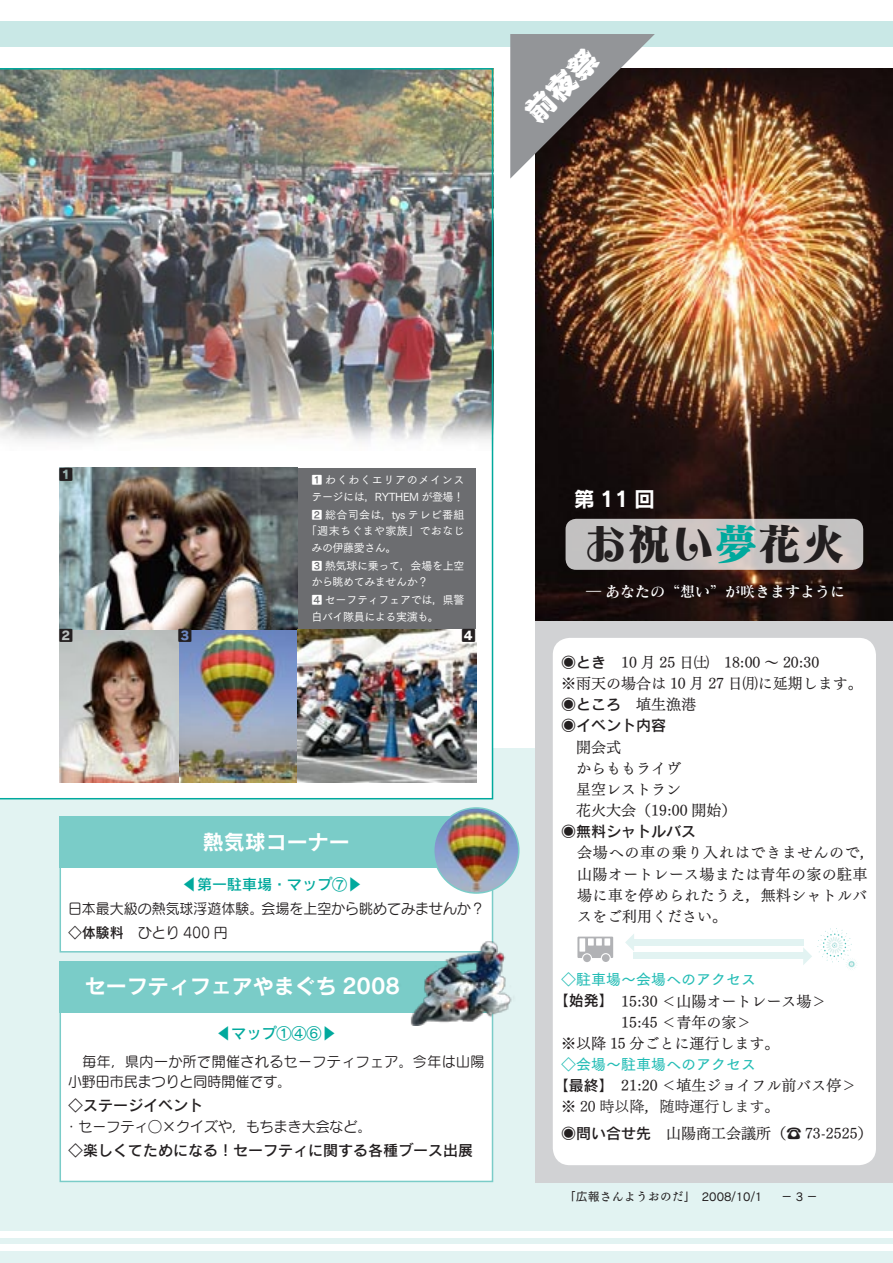
<style>
.page{position:relative;width:893px;height:1263px;background:#fff}
.page>*{position:absolute;margin:0;border:0;box-sizing:border-box;transform-origin:0 0}
.t1{font:43.5px "Matisse Eleganto Pro EB";color:#231f20}
.t2{font:21px "Rodin Pro B";color:#fff}
.t3{font:15px/21.1px "Tsuku Min Pro RB";color:#231f20}
.t4{font:15px/21.1px "Tsuku Min Pro RB";letter-spacing:.02em;color:#231f20}
.t5{font:15px/21.1px "Rodin Pro DB";color:#231f20}
.t6{font:15px "Tsuku Go Pro D";color:#22bcb5}
.t7{font:15px "Rodin Pro DB";color:#00a99d}
.t8{font:15px "Matisse Pro DB";color:#fff;scale:1.5 1}
.t9{font:15px "Tsuku Min Pro LB";color:#231f20}
.t10{font:15px "Rodin Pro EB";color:#231f20}
.t11{font:14.4px/24px "Seurat Pro M";color:#231f20}
.t12{font:14.4px/19.5px "Seurat Pro M";letter-spacing:.035em;color:#231f20}
.t13{font:12px "Antic Cezanne Pro M";color:#231f20}
.t14{font:11.25px/16.5px "Tsuku Go Pro M";letter-spacing:-.025em;color:#fff}
.t15{font:11.25px/16.5px "Tsuku Go Pro M";letter-spacing:.01em;color:#fff}
.t16{font:11.25px "Tsuku Go Pro M";letter-spacing:.03em;color:#fff}
.s1{font-family:"Rodin Pro DB"}
.s2{color:#00a99d}
.s3{font-family:"Tsuku Min Pro RB"}
</style>
<div class="page">
<div style="left:0;top:748px;width:893px;height:515px;background:#e2f3f2"></div>
<div style="left:0;top:21px;width:893px;height:26px;background:#c9e8e6"></div>
<div style="left:536px;top:621px;width:357px;height:561px;background:#d1d2d4"></div>
<div style="left:60px;top:833px;width:433px;height:119px;background:#fff;border:2px solid #7accc8"></div>
<div style="left:60px;top:978px;width:433px;height:204px;background:#fff;border:2px solid #7accc8"></div>
<img style="left:536px;top:68px;width:357px;height:553px">
<div style="left:60px;top:816px;width:433px;height:51px;background:#7accc8"></div>
<div style="left:60px;top:961px;width:433px;height:51px;background:#7accc8"></div>
<div style="left:553px;top:638px;width:323px;height:527px;background:#fff;border-radius:17px"></div>
<div style="left:0;top:1231px;width:893px;height:6px;background:#fff"></div>
<div style="left:0;top:1244px;width:893px;height:6px;background:#fff"></div>
<img style="left:434px;top:808px;width:85px;height:85px;border-radius:43px">
<div style="left:433px;top:807px;width:86px;height:87px;border:2px solid #7accc8;border-radius:50%"></div>
<img style="left:400px;top:941px;width:112px;height:85px">
<svg style="left:566px;top:519px;width:297px;height:51px;background:#c8c3c1"></svg>
<svg style="left:577px;top:936px;width:36px;height:22px"></svg>
<div style="left:579px;top:938px;width:6px;height:14px;background:#fff"></div>
<div style="left:588px;top:938px;width:6px;height:7px;background:#fff"></div>
<div style="left:596px;top:938px;width:6px;height:7px;background:#fff"></div>
<div style="left:604px;top:938px;width:6px;height:7px;background:#fff"></div>
<div style="left:583px;top:954px;width:8px;height:8px;background:#b1b2b5;border-radius:50%"></div>
<div style="left:602px;top:954px;width:8px;height:8px;background:#b1b2b5;border-radius:50%"></div>
<div style="left:634px;top:952px;width:170px;height:7px;background:#e2f3f2"></div>
<svg style="left:803px;top:928px;width:54px;height:42px"></svg>
<div style="left:634px;top:940px;width:170px;height:6px;background:#e2f3f2"></div>
<svg style="left:625px;top:934px;width:9px;height:17px"></svg>
<img style="left:0;top:68px;width:493px;height:731px">
<svg style="left:510px;top:34px;width:145px;height:145px;background:#786b66"></svg>
<p class="t10" style="left:58px;top:464px;width:16px">1</p>
<p class="t15" style="left:311px;top:470px;width:155px"><span class="s1">1</span> わくわくエリアのメインステージには，RYTHEM が登場！</p>
<p class="t16" style="left:311px;top:505px;width:155px"><span class="s1">2</span> 総合司会は，tys テレビ番組</p>
<p class="t16" style="left:306px;top:521px;width:160px">「週末ちぐまや家族」でおなじ</p>
<p class="t14" style="left:311px;top:538px;width:87px">みの伊藤愛さん。</p>
<p class="t14" style="left:311px;top:556px;width:155px"><span class="s1">3</span> 熱気球に乗って，会場を上空から眺めてみませんか？</p>
<p class="t14" style="left:311px;top:590px;width:155px"><span class="s1">4</span> セーフティフェアでは，県警白バイ隊員による実演も。</p>
<p class="t10" style="left:58px;top:625px;width:16px">2</p>
<p class="t10" style="left:178px;top:625px;width:17px">3</p>
<p class="t10" style="left:461px;top:625px;width:16px">4</p>
<h2 class="t2" style="left:203px;top:828px;width:148px">熱気球コーナー</h2>
<p class="t7" style="left:182px;top:874px;width:181px">◀第一駐車場・マップ⑦▶</p>
<p class="t11" style="left:68px;top:896px;width:418px">日本最大級の熱気球浮遊体験。会場を上空から眺めてみませんか？<span class="s1">◇体験料</span>　ひとり 400 円</p>
<h2 class="t2" style="left:85px;top:972px;width:317px">セーフティフェアやまぐち 2008</h2>
<p class="t7" style="left:216px;top:1023px;width:121px">◀マップ①④⑥▶</p>
<p class="t12" style="left:68px;top:1052px;width:418px">　毎年，県内一か所で開催されるセーフティフェア。今年は山陽小野田市民まつりと同時開催です。</p>
<p class="t5" style="left:68px;top:1094px;width:137px">◇ステージイベント</p>
<p class="t11" style="left:65px;top:1114px;width:308px">・セーフティ○×クイズや，もちまき大会など。</p>
<p class="t5" style="left:68px;top:1139px;width:407px">◇楽しくてためになる！セーフティに関する各種ブース出展</p>
<h2 class="t2" style="left:574px;top:484px;width:83px">第11回</h2>
<h1 class="t1" style="left:584px;top:515px;width:262px">お祝い<span class="s2">夢</span>花火</h1>
<p class="t8" style="left:583px;top:581px;width:177px">−あなたの“想い”が咲きますように</p>
<p class="t3" style="left:561px;top:650px;width:303px"><span class="s1">◉とき</span> 10 月 25 日㈯　18:00 〜 20:30<br>※雨天の場合は 10 月 27 日㈪に延期します。</p>
<p class="t5" style="left:561px;top:693px;width:136px">◉ところ <span class="s3">埴生漁港</span>◉イベント内容</p>
<p class="t3" style="left:576px;top:735px;width:162px">開会式<br>からももライヴ<br>星空レストラン<br>花火大会（19:00 開始）</p>
<p class="t5" style="left:561px;top:820px;width:136px">◉無料シャトルバス</p>
<p class="t4" style="left:577px;top:840px;width:299px">会場への車の乗り入れはできませんので，山陽オートレース場または青年の家の駐車場に車を停められたうえ，無料シャトルバスをご利用ください。</p>
<p class="t6" style="left:561px;top:967px;width:196px">◇駐車場〜会場へのアクセス</p>
<p class="t3" style="left:561px;top:988px;width:267px;text-indent:-8px"><span class="s1">【始発】</span> 15:30 ＜山陽オートレース場＞　　　　15:45 ＜青年の家＞<br>※以降 15 分ごとに運行します。</p>
<p class="t6" style="left:561px;top:1052px;width:196px">◇会場〜駐車場へのアクセス</p>
<p class="t3" style="left:554px;top:1073px;width:304px"><span class="s1">【最終】</span> 21:20 ＜埴生ジョイフル前バス停＞</p>
<p class="t9" style="left:561px;top:1093px;width:220px">※ 20 時以降，随時運行します。</p>
<p class="t3" style="left:561px;top:1121px;width:313px"><span class="s1">◉問い合せ先</span> 山陽商工会議所（☎ 73-2525）</p>
<p class="t13" style="left:564px;top:1189px;width:200px">「広報さんようおのだ」　2008/10/1</p>
<p class="t13" style="left:781px;top:1189px;width:39px">−3−</p>
</div>
